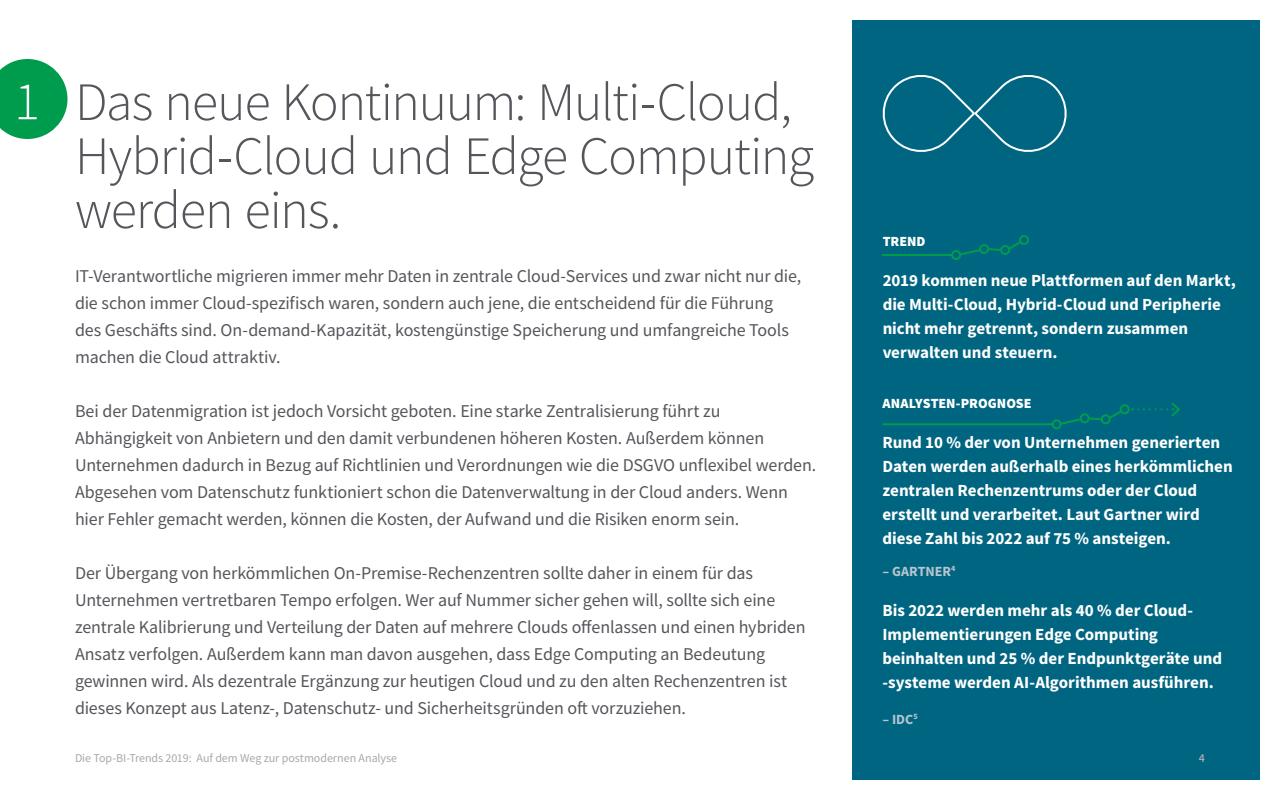
<style>
.page{position:relative;width:1280px;height:800px;background:#fff}
.page>*{position:absolute;margin:0;border:0;box-sizing:border-box;transform-origin:0 0}
.t1{font:300 54px/54px "Source Sans Pro";letter-spacing:-.025em;color:#54565b}
.t2{font:18px/27px "Source Sans Pro";letter-spacing:-.01em;color:#54565b}
.t3{font:700 17px/24px "Source Sans Pro";color:#fff}
.t4{font:900 14px "Source Sans Pro";color:#fff}
.t5{font:700 14px "Source Sans Pro";color:#b7c6d1}
.t6{font:12px "Source Sans Pro";letter-spacing:-.005em;color:#aaa7aa}
.t7{font:600 12px "Source Sans Pro";color:#aaa7aa}
.s1{color:#fff}
</style>
<div class="page">
<div style="left:853px;top:20px;width:407px;height:760px;background:#006581"></div>
<hr style="left:883px;top:423px;width:170px;height:2px;background:#009c4d">
<svg style="left:1062px;top:409px;width:61px;height:16px"></svg>
<div style="left:1052px;top:419px;width:10px;height:10px;border:2px solid #009c4d;border-radius:50%"></div>
<div style="left:1080px;top:413px;width:10px;height:10px;border:2px solid #009c4d;border-radius:50%"></div>
<div style="left:1101px;top:414px;width:10px;height:10px;border:2px solid #009c4d;border-radius:50%"></div>
<div style="left:1120px;top:404px;width:10px;height:10px;border:2px solid #009c4d;border-radius:50%"></div>
<svg style="left:1132px;top:402px;width:48px;height:15px"></svg>
<svg style="left:0;top:59px;width:68px;height:80px"></svg>
<hr style="left:883px;top:254px;width:69px;height:2px;background:#009c4d">
<svg style="left:958px;top:242px;width:64px;height:14px"></svg>
<div style="left:951px;top:250px;width:10px;height:10px;border:2px solid #009c4d;border-radius:50%"></div>
<div style="left:979px;top:244px;width:10px;height:10px;border:2px solid #009c4d;border-radius:50%"></div>
<div style="left:1000px;top:245px;width:10px;height:10px;border:2px solid #009c4d;border-radius:50%"></div>
<div style="left:1019px;top:235px;width:10px;height:10px;border:2px solid #009c4d;border-radius:50%"></div>
<svg style="left:882px;top:75px;width:185px;height:77px"></svg>
<h1 class="t1" style="left:75px;top:75px;width:741px;text-indent:-61px"><span class="s1">1</span> Das neue Kontinuum: Multi-Cloud,<br>Hybrid-Cloud und Edge Computing werden eins.</h1>
<p class="t2" style="left:75px;top:262px;width:728px">IT-Verantwortliche migrieren immer mehr Daten in zentrale Cloud-Services und zwar nicht nur die, die schon immer Cloud-spezifisch waren, sondern auch jene, die entscheidend für die Führung des Geschäfts sind. On-demand-Kapazität, kostengünstige Speicherung und umfangreiche Tools machen die Cloud attraktiv.</p>
<p class="t2" style="left:75px;top:397px;width:743px">Bei der Datenmigration ist jedoch Vorsicht geboten. Eine starke Zentralisierung führt zu Abhängigkeit von Anbietern und den damit verbundenen höheren Kosten. Außerdem können Unternehmen dadurch in Bezug auf Richtlinien und Verordnungen wie die DSGVO unflexibel werden.<br>Abgesehen vom Datenschutz funktioniert schon die Datenverwaltung in der Cloud anders. Wenn hier Fehler gemacht werden, können die Kosten, der Aufwand und die Risiken enorm sein.</p>
<p class="t2" style="left:75px;top:559px;width:732px">Der Übergang von herkömmlichen On-Premise-Rechenzentren sollte daher in einem für das Unternehmen vertretbaren Tempo erfolgen. Wer auf Nummer sicher gehen will, sollte sich eine zentrale Kalibrierung und Verteilung der Daten auf mehrere Clouds offenlassen und einen hybriden Ansatz verfolgen. Außerdem kann man davon ausgehen, dass Edge Computing an Bedeutung gewinnen wird. Als dezentrale Ergänzung zur heutigen Cloud und zu den alten Rechenzentren ist dieses Konzept aus Latenz-, Datenschutz- und Sicherheitsgründen oft vorzuziehen.</p>
<p class="t4" style="left:883px;top:232px;width:44px">TREND</p>
<p class="t3" style="left:883px;top:268px;width:355px">2019 kommen neue Plattformen auf den Markt, die Multi-Cloud, Hybrid-Cloud und Peripherie nicht mehr getrennt, sondern zusammen verwalten und steuern.</p>
<p class="t4" style="left:882px;top:394px;width:151px">ANALYSTEN-PROGNOSE</p>
<p class="t3" style="left:882px;top:430px;width:352px">Rund 10 % der von Unternehmen generierten Daten werden außerhalb eines herkömmlichen zentralen Rechenzentrums oder der Cloud erstellt und verarbeitet. Laut Gartner wird diese Zahl bis 2022 auf 75 % ansteigen.</p>
<p class="t5" style="left:882px;top:562px;width:74px">– GARTNER<sup>4</sup></p>
<p class="t3" style="left:882px;top:598px;width:341px">Bis 2022 werden mehr als 40 % der Cloud-Implementierungen Edge Computing beinhalten und 25 % der Endpunktgeräte und -systeme werden AI-Algorithmen ausführen.</p>
<p class="t5" style="left:882px;top:710px;width:37px">– IDC<sup>5</sup></p>
<p class="t6" style="left:75px;top:751px;width:324px">Die Top-BI-Trends 2019: Auf dem Weg zur postmodernen Analyse</p>
<p class="t7" style="left:1199px;top:750px;width:8px">4</p>
</div>
